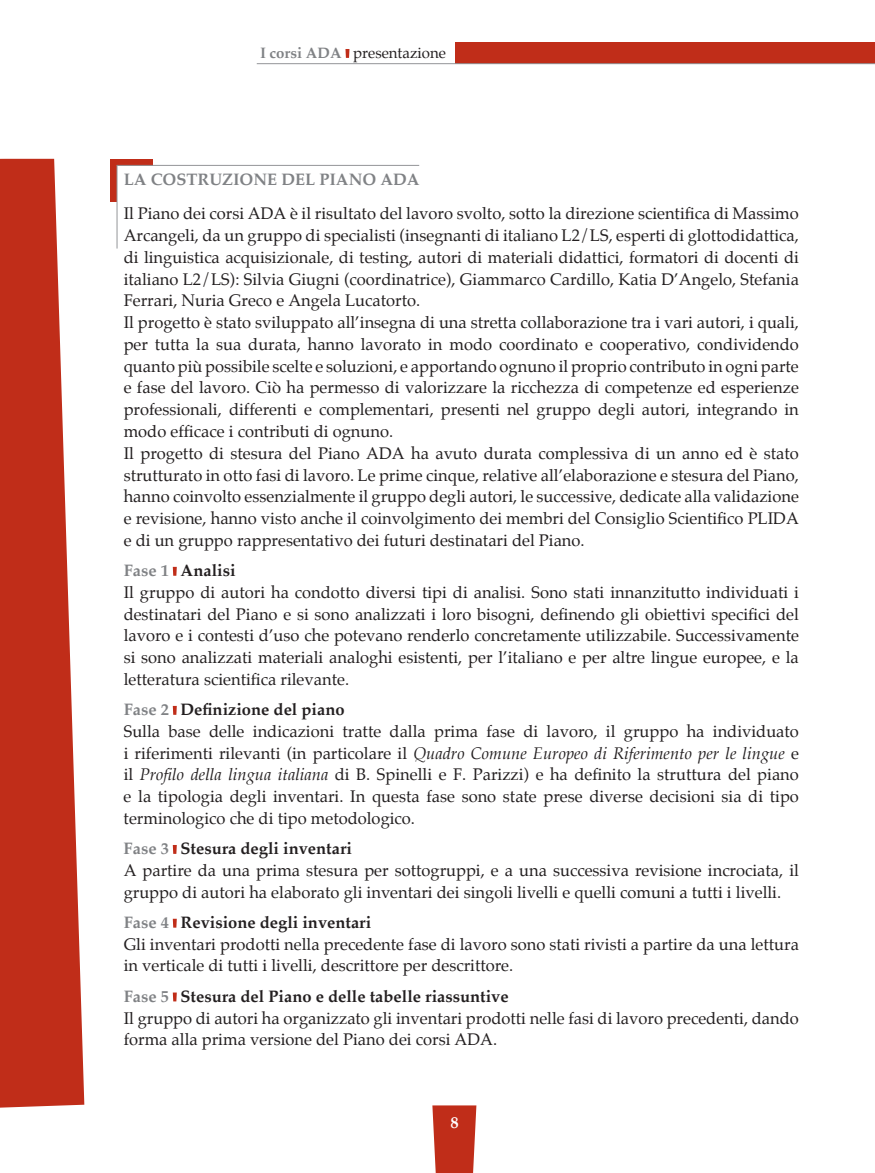
<style>
.page{position:relative;width:875px;height:1173px;background:#fff}
.page>*{position:absolute;margin:0;border:0;box-sizing:border-box;transform-origin:0 0}
.t1{font:16.5px/21.8px "Palatino";color:#231f20}
.t2{font:700 16.5px "Palatino";color:#808285}
.t3{font:700 16.5px "Palatino";color:#fff}
.t4{font:15px "Palatino";color:#231f20}
.s1{font-weight:700;color:#808285}
.s2{font-weight:700}
.s3{font-style:italic}
</style>
<div class="page">
<svg style="left:432px;top:1105px;width:44px;height:68px;background:#c53e2b"></svg>
<svg style="left:0;top:159px;width:84px;height:949px;fill:#c02d19"></svg>
<div style="left:455px;top:42px;width:420px;height:21px;background:#c02d19"></div>
<hr style="left:257px;top:63px;width:618px;height:1px;background:#939598">
<svg style="left:173px;top:567px;width:4px;height:9px"></svg>
<svg style="left:173px;top:706px;width:4px;height:9px"></svg>
<svg style="left:173px;top:845px;width:4px;height:9px"></svg>
<svg style="left:173px;top:918px;width:4px;height:9px"></svg>
<svg style="left:173px;top:992px;width:4px;height:9px"></svg>
<div style="left:115px;top:159px;width:38px;height:6px;background:#c02d19"></div>
<div style="left:110px;top:159px;width:7px;height:42px;background:#c02d19"></div>
<hr style="left:117px;top:165px;width:302px;height:1px;background:#939598">
<hr style="left:117px;top:165px;width:1px;height:83px;background:#939598">
<svg style="left:345px;top:49px;width:4px;height:9px"></svg>
<p class="t4" style="left:260px;top:44px;width:187px"><span class="s1">I corsi ADA</span> presentazione</p>
<p class="t2" style="left:124px;top:170px;width:298px">LA COSTRUZIONE DEL PIANO ADA</p>
<p class="t1" style="left:124px;top:203px;width:677px">Il Piano dei corsi ADA è il risultato del lavoro svolto, sotto la direzione scientifica di Massimo Arcangeli, da un gruppo di specialisti (insegnanti di italiano L2/LS, esperti di glottodidattica, di linguistica acquisizionale, di testing, autori di materiali didattici, formatori di docenti di italiano L2/LS): Silvia Giugni (coordinatrice), Giammarco Cardillo, Katia D’Angelo, Stefania Ferrari, Nuria Greco e Angela Lucatorto.<br>Il progetto è stato sviluppato all’insegna di una stretta collaborazione tra i vari autori, i quali, per tutta la sua durata, hanno lavorato in modo coordinato e cooperativo, condividendo quanto più possibile scelte e soluzioni, e apportando ognuno il proprio contributo in ogni parte e fase del lavoro. Ciò ha permesso di valorizzare la ricchezza di competenze ed esperienze professionali, differenti e complementari, presenti nel gruppo degli autori, integrando in modo efficace i contributi di ognuno.<br>Il progetto di stesura del Piano ADA ha avuto durata complessiva di un anno ed è stato strutturato in otto fasi di lavoro. Le prime cinque, relative all’elaborazione e stesura del Piano, hanno coinvolto essenzialmente il gruppo degli autori, le successive, dedicate alla validazione e revisione, hanno visto anche il coinvolgimento dei membri del Consiglio Scientifico PLIDA e di un gruppo rappresentativo dei futuri destinatari del Piano.</p>
<p class="t1" style="left:124px;top:560px;width:677px"><span class="s1">Fase 1</span> <span class="s2">Analisi<br></span>Il gruppo di autori ha condotto diversi tipi di analisi. Sono stati innanzitutto individuati i destinatari del Piano e si sono analizzati i loro bisogni, definendo gli obiettivi specifici del lavoro e i contesti d’uso che potevano renderlo concretamente utilizzabile. Successivamente si sono analizzati materiali analoghi esistenti, per l’italiano e per altre lingue europee, e la letteratura scientifica rilevante.</p>
<p class="t1" style="left:124px;top:699px;width:677px"><span class="s1">Fase 2</span> <span class="s2">Definizione del piano<br></span>Sulla base delle indicazioni tratte dalla prima fase di lavoro, il gruppo ha individuato i riferimenti rilevanti (in particolare il <span class="s3">Quadro Comune Europeo di Riferimento per le lingue</span> e il <span class="s3">Profilo della lingua italiana</span> di B. Spinelli e F. Parizzi) e ha definito la struttura del piano e la tipologia degli inventari. In questa fase sono state prese diverse decisioni sia di tipo terminologico che di tipo metodologico.</p>
<p class="t1" style="left:124px;top:838px;width:677px"><span class="s1">Fase 3</span> <span class="s2">Stesura degli inventari<br></span>A partire da una prima stesura per sottogruppi, e a una successiva revisione incrociata, il gruppo di autori ha elaborato gli inventari dei singoli livelli e quelli comuni a tutti i livelli.</p>
<p class="t1" style="left:124px;top:911px;width:677px"><span class="s1">Fase 4</span> <span class="s2">Revisione degli inventari<br></span>Gli inventari prodotti nella precedente fase di lavoro sono stati rivisti a partire da una lettura in verticale di tutti i livelli, descrittore per descrittore.</p>
<p class="t1" style="left:124px;top:985px;width:677px"><span class="s1">Fase 5</span> <span class="s2">Stesura del Piano e delle tabelle riassuntive<br></span>Il gruppo di autori ha organizzato gli inventari prodotti nelle fasi di lavoro precedenti, dando forma alla prima versione del Piano dei corsi ADA.</p>
<p class="t3" style="left:451px;top:1113px;width:10px">8</p>
</div>
